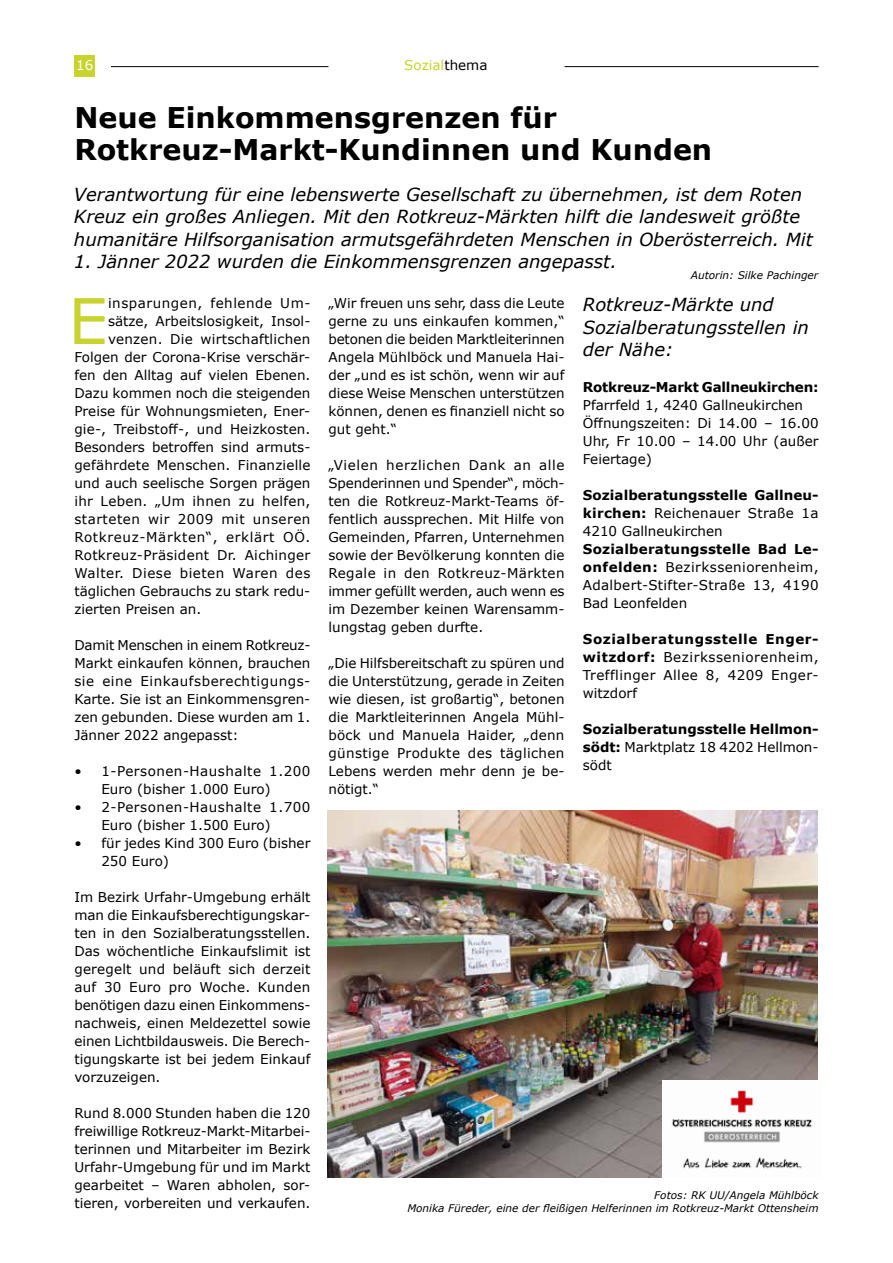
<style>
.page{position:relative;width:893px;height:1263px;background:#fff}
.page>*{position:absolute;margin:0;border:0;box-sizing:border-box;transform-origin:0 0}
.t1{font:63px "Verdana";color:#c8d32d}
.t2{font:700 28.5px/31.5px "Verdana";color:#000}
.t3{font:italic 18px/22.5px "Verdana";color:#000}
.t4{font:13.5px/18px "Verdana";color:#000;text-align:justify}
.t5{font:700 13.5px/18px "Verdana";color:#000;text-align:justify}
.t6{font:13.5px/18px "Verdana";letter-spacing:.035em;color:#000}
.t7{font:13.5px "Verdana";letter-spacing:.02em;color:#000}
.t8{font:13.5px "Verdana";letter-spacing:.04em;color:#000}
.t9{font:13.5px "Verdana";letter-spacing:.025em;color:#000}
.t10{font:13.5px "Verdana";letter-spacing:.05em;color:#000}
.t11{font:13.5px "Verdana";color:#c8d32d}
.t12{font:13.5px "Verdana";color:#fff}
.t13{font:italic 10.5px/13.5px "Verdana";color:#000;text-align:right}
.s1{color:#000}
.s2{font-weight:400}
.s3{font-weight:700}
</style>
<div class="page">
<div style="left:74px;top:56px;width:21px;height:21px;background:#c8d32d"></div>
<hr style="left:111px;top:66px;width:217px;height:1px;background:#000">
<hr style="left:564px;top:66px;width:255px;height:1px;background:#000">
<img style="left:328px;top:810px;width:490px;height:368px">
<img style="left:663px;top:1080px;width:155px;height:98px">
<p class="t12" style="left:76px;top:56px;width:19px">16</p>
<p class="t11" style="left:404px;top:56px;width:85px">Sozial<span class="s1">thema</span></p>
<h2 class="t2" style="left:74px;top:101px;width:639px">Neue Einkommensgrenzen für<br>Rotkreuz-Markt-Kundinnen und Kunden</h2>
<p class="t3" style="left:74px;top:183px;width:740px">Verantwortung für eine lebenswerte Gesellschaft zu übernehmen, ist dem Roten<br>Kreuz ein großes Anliegen. Mit den Rotkreuz-Märkten hilft die landesweit größte humanitäre Hilfsorganisation armutsgefährdeten Menschen in Oberösterreich. Mit</p>
<h3 class="t3" style="left:74px;top:250px;width:544px">1. Jänner 2022 wurden die Einkommensgrenzen angepasst.</h3>
<h3 class="t3" style="left:583px;top:293px;width:228px">Rotkreuz-Märkte und<br>Sozialberatungsstellen in der Nähe:</h3>
<p class="t5" style="left:583px;top:378px;width:237px">Rotkreuz-Markt Gallneukirchen:</p>
<p class="t4" style="left:583px;top:396px;width:237px;text-align:left">Pfarrfeld 1, 4240 Gallneukirchen<br>Öffnungszeiten: Di 14.00 – 16.00<br>Uhr, Fr 10.00 – 14.00 Uhr (außer<br>Feiertage)</p>
<p class="t5" style="left:583px;top:486px;width:237px">Sozialberatungsstelle Gallneu&shy;kirchen: <span class="s2">Reichenauer Straße 1a 4210 Gallneukirchen</span></p>
<p class="t4" style="left:583px;top:540px;width:237px"><span class="s3">Sozialberatungsstelle Bad Le&shy;onfelden:</span> Bezirksseniorenheim, Adalbert-Stifter-Straße 13, 4190<br>Bad Leonfelden</p>
<p class="t4" style="left:583px;top:630px;width:237px"><span class="s3">Sozialberatungsstelle Enger&shy;witzdorf:</span> Bezirksseniorenheim, Trefflinger Allee 8, 4209 Enger&shy;witzdorf</p>
<p class="t5" style="left:583px;top:720px;width:237px">Sozialberatungsstelle Hellmon&shy;södt: <span class="s2">Marktplatz 18 4202 Hellmon&shy;södt</span></p>
<p class="t13" style="left:691px;top:268px;width:129px">Autorin: Silke Pachinger</p>
<p class="t4" style="left:328px;top:294px;width:238px">„Wir freuen uns sehr, dass die Leute gerne zu uns einkaufen kommen,“ betonen die beiden Marktleiterinnen Angela Mühlböck und Manuela Hai&shy;der „und es ist schön, wenn wir auf diese Weise Menschen unterstützen können, denen es finanziell nicht so gut geht.“</p>
<p class="t4" style="left:328px;top:456px;width:238px">„Vielen herzlichen Dank an alle Spenderinnen und Spender“, möch&shy;ten die Rotkreuz-Markt-Teams öf&shy;fentlich aussprechen. Mit Hilfe von Gemeinden, Pfarren, Unternehmen sowie der Bevölkerung konnten die Regale in den Rotkreuz-Märkten immer gefüllt werden, auch wenn es im Dezember keinen Warensamm&shy;lungstag geben durfte.</p>
<p class="t4" style="left:328px;top:654px;width:238px">„Die Hilfsbereitschaft zu spüren und die Unterstützung, gerade in Zeiten wie diesen, ist großartig“, betonen die Marktleiterinnen Angela Mühl&shy;böck und Manuela Haider, „denn günstige Produkte des täglichen Lebens werden mehr denn je be&shy;nötigt.“</p>
<h1 class="t1" style="left:68px;top:278px;width:41px">E</h1>
<p class="t8" style="left:108px;top:294px;width:204px">insparungen, fehlende Um-</p>
<p class="t4" style="left:108px;top:312px;width:204px">sätze, Arbeitslosigkeit, Insol-</p>
<p class="t7" style="left:108px;top:330px;width:204px">venzen. Die wirtschaftlichen</p>
<p class="t4" style="left:74px;top:348px;width:238px">Folgen der Corona-Krise verschär-</p>
<p class="t4" style="left:74px;top:366px;width:238px">fen den Alltag auf vielen Ebenen.</p>
<p class="t4" style="left:74px;top:384px;width:238px">Dazu kommen noch die steigenden</p>
<p class="t4" style="left:74px;top:402px;width:238px">Preise für Wohnungsmieten, Ener-</p>
<p class="t4" style="left:74px;top:420px;width:238px">gie-, Treibstoff-, und Heizkosten.</p>
<p class="t4" style="left:74px;top:438px;width:238px">Besonders betroffen sind armuts-</p>
<p class="t4" style="left:74px;top:456px;width:238px">gefährdete Menschen. Finanzielle</p>
<p class="t4" style="left:74px;top:474px;width:238px">und auch seelische Sorgen prägen</p>
<p class="t7" style="left:74px;top:492px;width:238px">ihr Leben. „Um ihnen zu helfen,</p>
<p class="t6" style="left:74px;top:510px;width:238px">starteten wir 2009 mit unseren</p>
<p class="t10" style="left:74px;top:528px;width:238px">Rotkreuz-Märkten“, erklärt OÖ.</p>
<p class="t9" style="left:74px;top:546px;width:237px">Rotkreuz-Präsident Dr. Aichinger</p>
<p class="t8" style="left:74px;top:564px;width:238px">Walter. Diese bieten Waren des</p>
<p class="t4" style="left:74px;top:582px;width:238px">täglichen Gebrauchs zu stark redu-</p>
<p class="t4" style="left:74px;top:600px;width:128px">zierten Preisen an.</p>
<p class="t4" style="left:74px;top:636px;width:238px">Damit Menschen in einem Rotkreuz-Markt einkaufen können, brauchen sie eine Einkaufsberechtigungs-Karte. Sie ist an Einkommensgren&shy;zen gebunden. Diese wurden am 1.<br>Jänner 2022 angepasst:</p>
<p class="t6" style="left:101px;top:762px;width:211px;text-indent:-27px">• 1-Personen-Haushalte 1.200<br>Euro (bisher 1.000 Euro)</p>
<p class="t6" style="left:101px;top:798px;width:211px;text-indent:-27px">• 2-Personen-Haushalte 1.700<br>Euro (bisher 1.500 Euro)</p>
<p class="t4" style="left:101px;top:834px;width:211px;text-indent:-27px">• für jedes Kind 300 Euro (bisher<br>250 Euro)</p>
<p class="t4" style="left:74px;top:888px;width:238px">Im Bezirk Urfahr-Umgebung erhält man die Einkaufsberechtigungskar&shy;ten in den Sozialberatungsstellen.<br>Das wöchentliche Einkaufslimit ist geregelt und beläuft sich derzeit auf 30 Euro pro Woche. Kunden benötigen dazu einen Einkommens&shy;nachweis, einen Meldezettel sowie einen Lichtbildausweis. Die Berech&shy;tigungskarte ist bei jedem Einkauf vorzuzeigen.</p>
<p class="t4" style="left:74px;top:1104px;width:238px">Rund 8.000 Stunden haben die 120 freiwillige Rotkreuz-Markt-Mitarbei&shy;terinnen und Mitarbeiter im Bezirk Urfahr-Umgebung für und im Markt gearbeitet – Waren abholen, sor&shy;tieren, vorbereiten und verkaufen.</p>
<p class="t13" style="left:407px;top:1188px;width:413px">Fotos: RK UU/Angela Mühlböck<br>Monika Füreder, eine der fleißigen Helferinnen im Rotkreuz-Markt Ottensheim</p>
</div>
